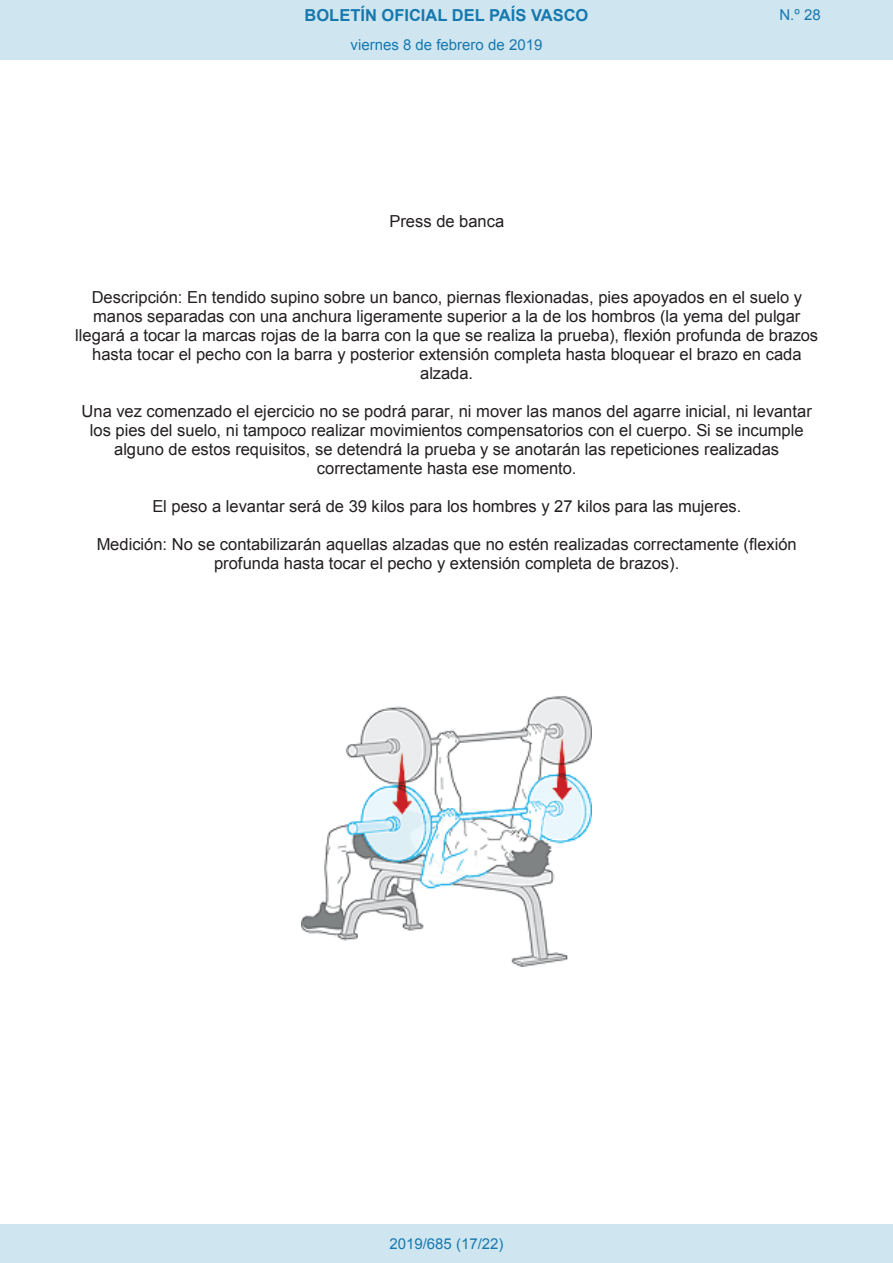
<style>
.page{position:relative;width:893px;height:1263px;background:#fff}
.page>*{position:absolute;margin:0;border:0;box-sizing:border-box;transform-origin:0 0}
.t1{font:16.5px/19px "Arial";color:#231f20;text-align:center}
.t2{font:700 16.5px "Arial";color:#1679ae}
.Paginacion_Centro{font:15px "Arial";color:#1679ae}
</style>
<div class="page">
<img style="left:302px;top:696px;width:290px;height:271px">
<div style="left:0;top:0;width:893px;height:60px;background:#cfe6f1"></div>
<div style="left:0;top:1225px;width:893px;height:38px;background:#cfe6f1"></div>
<p class="t2" style="left:305px;top:4px;width:285px">BOLETÍN OFICIAL DEL PAÍS VASCO</p>
<p class="Paginacion_Centro" style="left:779px;top:5px;width:43px">N.º 28</p>
<p class="Paginacion_Centro" style="left:351px;top:35px;width:193px">viernes 8 de febrero de 2019</p>
<p class="t1" style="left:389px;top:212px;width:116px">Press de banca</p>
<p class="t1" style="left:75px;top:288px;width:744px">Descripción: En tendido supino sobre un banco, piernas flexionadas, pies apoyados en el suelo y manos separadas con una anchura ligeramente superior a la de los hombros (la yema del pulgar llegará a tocar la marcas rojas de la barra con la que se realiza la prueba), flexión profunda de brazos hasta tocar el pecho con la barra y posterior extensión completa hasta bloquear el brazo en cada alzada.</p>
<p class="t1" style="left:82px;top:402px;width:732px">Una vez comenzado el ejercicio no se podrá parar, ni mover las manos del agarre inicial, ni levantar los pies del suelo, ni tampoco realizar movimientos compensatorios con el cuerpo. Si se incumple alguno de estos requisitos, se detendrá la prueba y se anotarán las repeticiones realizadas correctamente hasta ese momento.</p>
<p class="t1" style="left:152px;top:497px;width:590px">El peso a levantar será de 39 kilos para los hombres y 27 kilos para las mujeres.</p>
<p class="t1" style="left:97px;top:534px;width:701px">Medición: No se contabilizarán aquellas alzadas que no estén realizadas correctamente (flexión profunda hasta tocar el pecho y extensión completa de brazos).</p>
<p class="Paginacion_Centro" style="left:389px;top:1234px;width:116px">2019/685 (17/22)</p>
</div>
